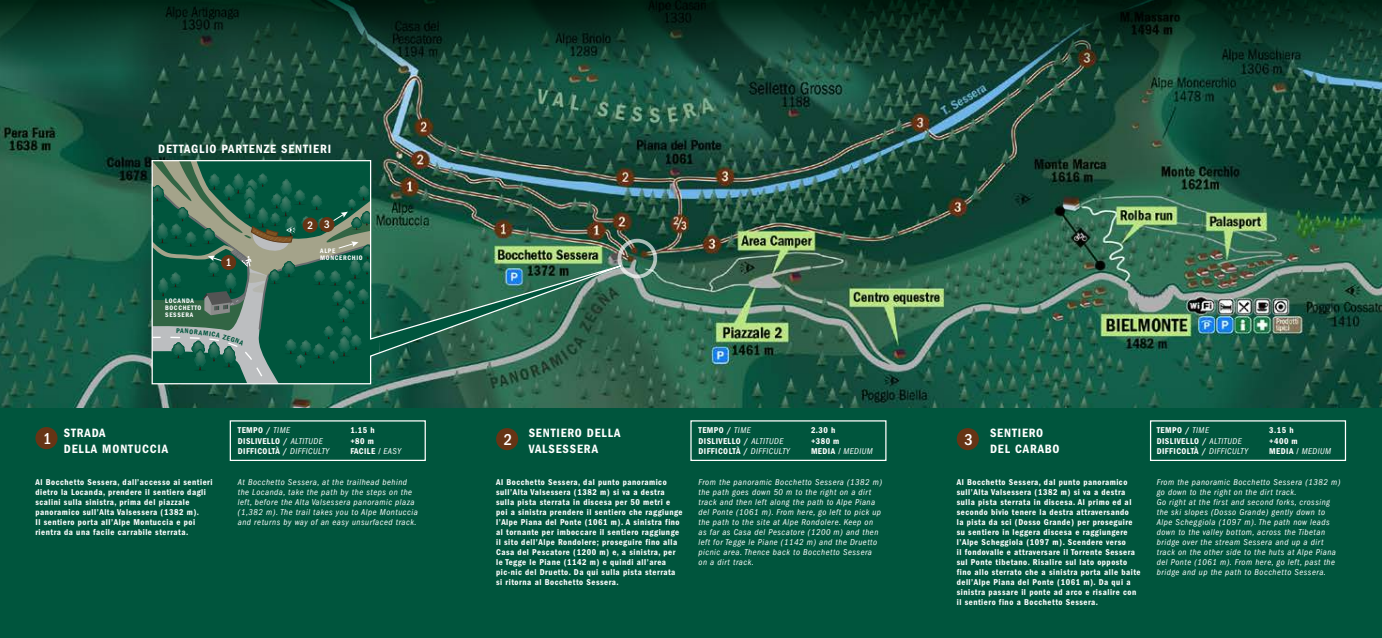
<style>
.page{position:relative;width:1382px;height:638px;background:#fff}
.page>*{position:absolute;margin:0;border:0;box-sizing:border-box;transform-origin:0 0}
.t1{font:500 condensed 16.38px "ITC Franklin Gothic Std";color:#fff}
.t2{font:12.5px/16px "ITC Franklin Gothic Std Dm Cd";letter-spacing:.07em;color:#fff}
.t3{font:500 condensed 11.12px "ITC Franklin Gothic Std";color:#fff}
.t4{font:8.75px/10px "ITC Franklin Gothic Std Dm Cd";letter-spacing:.06em;color:#fff}
.t5{font:italic condensed 8.75px/10px "ITC Franklin Gothic Std";letter-spacing:.06em;color:#fff}
.t6{font:6.75px/6.8px "ITC Franklin Gothic Std Dm Cd";letter-spacing:.1em;color:#fff}
.s1{font-family:"ITC Franklin Gothic Std";font-style:italic;font-stretch:condensed}
.s2{font-family:"Proxima Nova Cond";font-weight:600}
.s3{font-family:"ITC Franklin Gothic Std Dm Cd";font-style:normal;font-stretch:normal}
.s4{font-family:"Proxima Nova Cond";font-weight:600;font-style:normal;font-stretch:normal}
</style>
<div class="page">
<img style="left:0;top:92px;width:1382px;height:316px">
<svg style="left:0;top:0;width:1382px;height:92px;background:#123d2f"></svg>
<img style="left:151px;top:159px;width:509px;height:226px">
<div style="left:0;top:408px;width:1382px;height:230px;background:#00553d"></div>
<div style="left:957px;top:428px;width:22px;height:22px;background:#663415;border-radius:50%"></div>
<div style="left:35px;top:427px;width:23px;height:22px;background:#663415;border-radius:50%"></div>
<div style="left:496px;top:428px;width:22px;height:22px;background:#663415;border-radius:50%"></div>
<div style="left:230px;top:420px;width:196px;height:41px;border:1px solid #fff"></div>
<div style="left:690px;top:420px;width:196px;height:41px;border:1px solid #fff"></div>
<div style="left:1150px;top:420px;width:196px;height:41px;border:1px solid #fff"></div>
<svg style="left:152px;top:161px;width:228px;height:223px;background:#3c735f"></svg>
<h2 class="t2" style="left:158px;top:141px;width:174px">DETTAGLIO PARTENZE SENTIERI</h2>
<p class="t6" style="left:165px;top:298px;width:38px">LOCANDA<br>BOCCHETTO<br>SESSERA</p>
<p class="t3" style="left:226px;top:256px;width:7px">1</p>
<p class="t3" style="left:307px;top:218px;width:24px">2 3</p>
<p class="t6" style="left:320px;top:248px;width:44px">ALPE<br>MONCERCHIO</p>
<p class="t4" style="left:238px;top:425px;width:54px">TEMPO / <span class="s1">TIME</span></p>
<p class="t4" style="left:350px;top:425px;width:26px">1.15 h</p>
<p class="t4" style="left:238px;top:436px;width:87px">DISLIVELLO / <span class="s1">ALTITUDE</span></p>
<p class="t4" style="left:350px;top:436px;width:25px">+80 m</p>
<p class="t4" style="left:238px;top:446px;width:93px">DIFFICOLTÀ / <span class="s1">DIFFICULTY</span></p>
<p class="t4" style="left:350px;top:446px;width:52px">FACILE <span class="s2">/</span> <span class="s1">EASY</span></p>
<h2 class="t2" style="left:64px;top:424px;width:106px">STRADA<br>DELLA MONTUCCIA</h2>
<h1 class="t1" style="left:43px;top:429px;width:10px">1</h1>
<p class="t4" style="left:35px;top:477px;width:179px">Al Bocchetto Sessera, dall’accesso ai sentieri dietro la Locanda, prendere il sentiero dagli scalini sulla sinistra, prima del piazzale panoramico sull’Alta Valsessera (1382 m).<br>Il sentiero porta all’Alpe Montuccia e poi rientra da una facile carrabile sterrata.</p>
<p class="t5" style="left:238px;top:477px;width:181px">At Bocchetto Sessera, at the trailhead behind the Locanda, take the path by the steps on the left, before the Alta Valsessera panoramic plaza (1,382 m). The trail takes you to Alpe Montuccia and returns by way of an easy unsurfaced track.</p>
<h1 class="t1" style="left:504px;top:430px;width:10px">2</h1>
<h2 class="t2" style="left:529px;top:424px;width:93px">SENTIERO DELLA<br>VALSESSERA</h2>
<p class="t4" style="left:698px;top:425px;width:54px">TEMPO / <span class="s1">TIME</span></p>
<p class="t4" style="left:811px;top:425px;width:26px">2.30 h</p>
<p class="t4" style="left:698px;top:436px;width:87px">DISLIVELLO / <span class="s1">ALTITUDE</span></p>
<p class="t4" style="left:811px;top:436px;width:30px">+380 m</p>
<p class="t4" style="left:698px;top:446px;width:93px">DIFFICOLTÀ / <span class="s1">DIFFICULTY</span></p>
<p class="t5" style="left:811px;top:446px;width:63px"><span class="s3">MEDIA</span> <span class="s4">/</span> MEDIUM</p>
<p class="t4" style="left:496px;top:477px;width:188px">Al Bocchetto Sessera, dal punto panoramico sull’Alta Valsessera (1382 m) si va a destra sulla pista sterrata in discesa per 50 metri e poi a sinistra prendere il sentiero che raggiunge l’Alpe Piana del Ponte (1061 m). A sinistra fino al tornante per imboccare il sentiero raggiunge il sito dell’Alpe Rondolere; proseguire fino alla Casa del Pescatore (1200 m) e, a sinistra, per le Tegge le Piane (1142 m) e quindi all’area pic-nic del Druetto. Da qui sulla pista sterrata si ritorna al Bocchetto Sessera.</p>
<p class="t5" style="left:698px;top:477px;width:185px">From the panoramic Bocchetto Sessera (1382 m) the path goes down 50 m to the right on a dirt track and then left along the path to Alpe Piana del Ponte (1061 m). From here, go left to pick up the path to the site at Alpe Rondolere. Keep on as far as Casa del Pescatore (1200 m) and then left for Tegge le Piane (1142 m) and the Druetto picnic area. Thence back to Bocchetto Sessera on a dirt track.</p>
<p class="t4" style="left:1157px;top:425px;width:54px">TEMPO / <span class="s1">TIME</span></p>
<p class="t4" style="left:1269px;top:425px;width:26px">3.15 h</p>
<p class="t4" style="left:1157px;top:436px;width:87px">DISLIVELLO / <span class="s1">ALTITUDE</span></p>
<p class="t4" style="left:1269px;top:436px;width:30px">+400 m</p>
<p class="t4" style="left:1157px;top:446px;width:93px">DIFFICOLTÀ / <span class="s1">DIFFICULTY</span></p>
<p class="t5" style="left:1269px;top:446px;width:63px"><span class="s3">MEDIA</span> <span class="s4">/</span> MEDIUM</p>
<h1 class="t1" style="left:964px;top:430px;width:10px">3</h1>
<h2 class="t2" style="left:990px;top:424px;width:71px">SENTIERO<br>DEL CARABO</h2>
<p class="t4" style="left:957px;top:477px;width:185px">Al Bocchetto Sessera, dal punto panoramico sull’Alta Valsessera (1382 m) si va a destra sulla pista sterrata in discesa. Al primo ed al secondo bivio tenere la destra attraversando<br>la pista da sci (Dosso Grande) per proseguire su sentiero in leggera discesa e raggiungere l’Alpe Scheggiola (1097 m). Scendere verso<br>il fondovalle e attraversare il Torrente Sessera sul Ponte tibetano. Risalire sul lato opposto fino allo sterrato che a sinistra porta alle baite dell’Alpe Piana del Ponte (1061 m). Da qui a sinistra passare il ponte ad arco e risalire con il sentiero fino a Bocchetto Sessera.</p>
<p class="t5" style="left:1157px;top:477px;width:185px">From the panoramic Bocchetto Sessera (1382 m) go down to the right on the dirt track.<br>Go right at the first and second forks, crossing the ski slopes (Dosso Grande) gently down to Alpe Scheggiola (1097 m). The path now leads down to the valley bottom, across the Tibetan bridge over the stream Sessera and up a dirt track on the other side to the huts at Alpe Piana del Ponte (1061 m). From here, go left, past the bridge and up the path to Bocchetto Sessera.</p>
</div>
